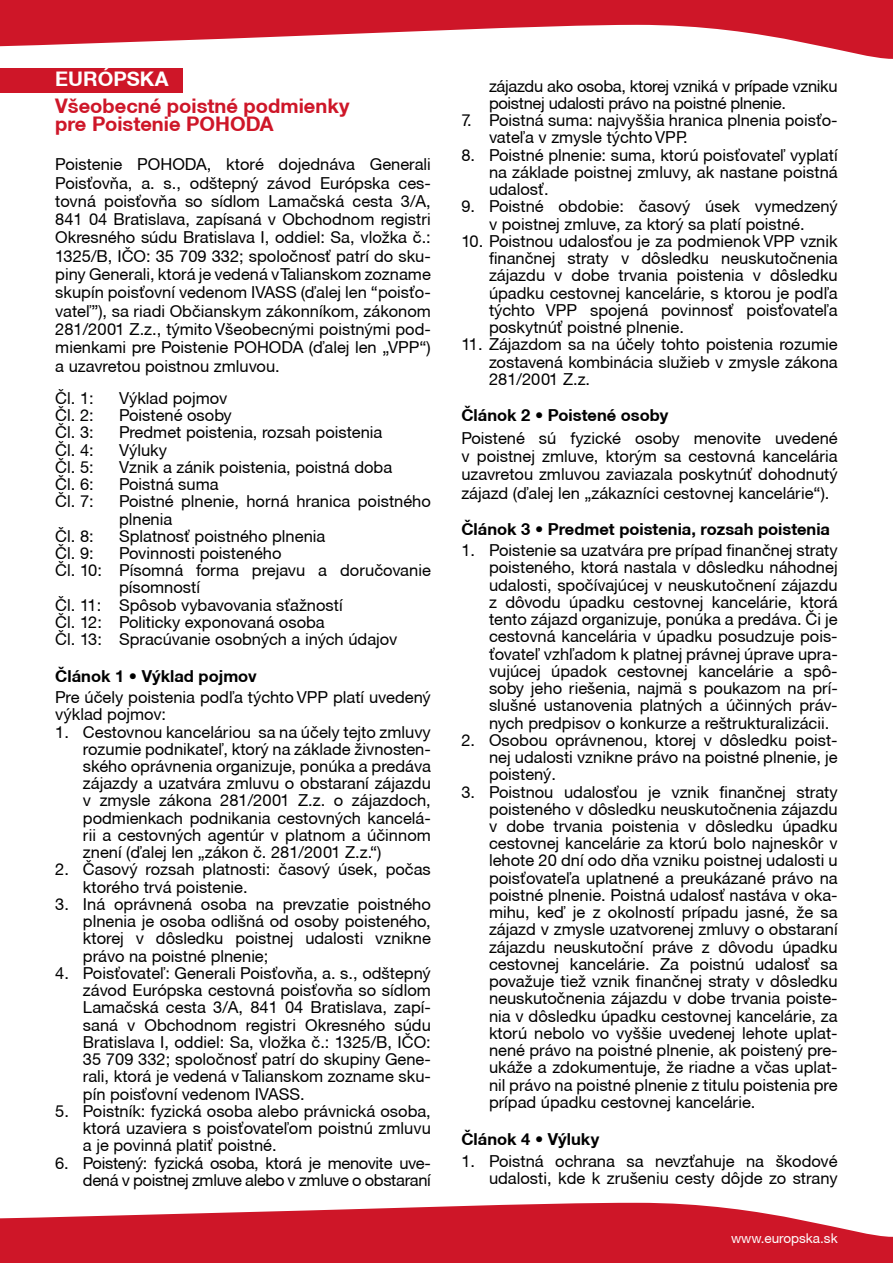
<style>
.page{position:relative;width:893px;height:1263px;background:#fff}
.page>*{position:absolute;margin:0;border:0;box-sizing:border-box;transform-origin:0 0}
.t1{font:700 20.1px/18.3px "Helvetica Neue CE";color:#ce1628}
.t2{font:700 20.1px "Helvetica Neue CE";color:#fff}
.t3{font:16.5px/17.2px "Helvetica Neue CE";color:#000;text-align:justify}
.t4{font:16.5px/17.2px "Helvetica Neue CE";letter-spacing:-.02em;color:#000;text-align:right}
.t5{font:700 16.5px "Helvetica Neue CE";color:#000}
.t6{font:13.5px "Helvetica Neue CE";color:#fff}
</style>
<div class="page">
<svg style="left:0;top:0;width:893px;height:59px;fill:#ce1628"></svg>
<svg style="left:0;top:1202px;width:893px;height:61px;fill:#ce1628"></svg>
<div style="left:0;top:68px;width:183px;height:24px;background:#ce1628"></div>
<p class="t2" style="left:55px;top:67px;width:115px">EURÓPSKA</p>
<p class="t1" style="left:55px;top:97px;width:296px">Všeobecné poistné podmienky pre Poistenie POHODA</p>
<p class="t3" style="left:55px;top:155px;width:377px;line-height:18.3px">Poistenie POHODA, ktoré dojednáva Generali Poisťovňa, a. s., odštepný závod Európska ces&shy;tovná poisťovňa so sídlom Lamačská cesta 3/A, 841 04 Bratislava, zapísaná v Obchodnom registri Okresného súdu Bratislava I, oddiel: Sa, vložka č.:<br>1325/B, IČO: 35 709 332; spoločnosť patrí do sku&shy;piny Generali, ktorá je vedená v Talianskom zozname skupín poisťovní vedenom IVASS (ďalej len “poisťo&shy;vateľ”), sa riadi Občianskym zákonníkom, zákonom 281/2001 Z.z., týmito Všeobecnými poistnými pod&shy;mienkami pre Poistenie POHODA (ďalej len „VPP“) a uzavretou poistnou zmluvou.</p>
<p class="t3" style="left:55px;top:389px;width:40px">Čl. 1:</p>
<p class="t3" style="left:119px;top:389px;width:110px">Výklad pojmov</p>
<p class="t3" style="left:55px;top:407px;width:40px">Čl. 2:</p>
<p class="t3" style="left:119px;top:407px;width:114px">Poistené osoby</p>
<p class="t3" style="left:55px;top:424px;width:40px">Čl. 3:</p>
<p class="t3" style="left:119px;top:424px;width:265px">Predmet poistenia, rozsah poistenia</p>
<p class="t3" style="left:55px;top:441px;width:40px">Čl. 4:</p>
<p class="t3" style="left:119px;top:441px;width:49px">Výluky</p>
<p class="t3" style="left:55px;top:458px;width:40px">Čl. 5:</p>
<p class="t3" style="left:119px;top:458px;width:275px">Vznik a zánik poistenia, poistná doba</p>
<p class="t3" style="left:55px;top:476px;width:40px">Čl. 6:</p>
<p class="t3" style="left:119px;top:476px;width:101px">Poistná suma</p>
<p class="t3" style="left:55px;top:493px;width:40px">Čl. 7:</p>
<p class="t3" style="left:119px;top:493px;width:313px">Poistné plnenie, horná hranica poistného plnenia</p>
<p class="t3" style="left:55px;top:527px;width:40px">Čl. 8:</p>
<p class="t3" style="left:119px;top:527px;width:208px">Splatnosť poistného plnenia</p>
<p class="t3" style="left:55px;top:545px;width:40px">Čl. 9:</p>
<p class="t3" style="left:119px;top:545px;width:164px">Povinnosti poisteného</p>
<p class="t3" style="left:55px;top:562px;width:377px">Čl. 10: Písomná forma prejavu a doručovanie</p>
<p class="t3" style="left:119px;top:579px;width:82px">písomností</p>
<p class="t3" style="left:55px;top:596px;width:289px">Čl. 11: Spôsob vybavovania sťažností</p>
<p class="t3" style="left:55px;top:614px;width:271px">Čl. 12: Politicky exponovaná osoba</p>
<p class="t3" style="left:55px;top:631px;width:343px">Čl. 13: Spracúvanie osobných a iných údajov</p>
<p class="t5" style="left:55px;top:665px;width:203px">Článok 1 • Výklad pojmov</p>
<p class="t3" style="left:55px;top:689px;width:377px">Pre účely poistenia podľa týchto VPP platí uvedený výklad pojmov:</p>
<p class="t3" style="left:83px;top:723px;width:349px;text-indent:-28px">1. Cestovnou kanceláriou sa na účely tejto zmluvy rozumie podnikateľ, ktorý na základe živnosten&shy;ského oprávnenia organizuje, ponúka a predáva zájazdy a uzatvára zmluvu o obstaraní zájazdu v zmysle zákona 281/2001 Z.z. o zájazdoch, podmienkach podnikania cestovných kancelá&shy;rii a cestovných agentúr v platnom a účinnom znení (ďalej len „zákon č. 281/2001 Z.z.“)</p>
<p class="t3" style="left:83px;top:861px;width:349px;text-indent:-28px">2. Časový rozsah platnosti: časový úsek, počas ktorého trvá poistenie.</p>
<p class="t3" style="left:83px;top:896px;width:349px;text-indent:-28px">3. Iná oprávnená osoba na prevzatie poistného plnenia je osoba odlišná od osoby poisteného, ktorej v dôsledku poistnej udalosti vznikne právo na poistné plnenie;</p>
<p class="t3" style="left:83px;top:964px;width:349px;text-indent:-28px">4. Poisťovateľ: Generali Poisťovňa, a. s., odštepný závod Európska cestovná poisťovňa so sídlom Lamačská cesta 3/A, 841 04 Bratislava, zapí&shy;saná v Obchodnom registri Okresného súdu Bratislava I, oddiel: Sa, vložka č.: 1325/B, IČO:<br>35 709 332; spoločnosť patrí do skupiny Gene&shy;rali, ktorá je vedená v Talianskom zozname sku&shy;pín poisťovní vedenom IVASS.</p>
<p class="t3" style="left:83px;top:1102px;width:349px;text-indent:-28px">5. Poistník: fyzická osoba alebo právnická osoba, ktorá uzaviera s poisťovateľom poistnú zmluvu a je povinná platiť poistné.</p>
<p class="t4" style="left:55px;top:1154px;width:377px">6. Poistený: fyzická osoba, ktorá je menovite uve&shy;dená v poistnej zmluve alebo v zmluve o obstaraní</p>
<p class="t4" style="left:489px;top:77px;width:350px;text-align:left">zájazdu ako osoba, ktorej vzniká v prípade vzniku poistnej udalosti právo na poistné plnenie.</p>
<p class="t3" style="left:489px;top:112px;width:350px;text-indent:-28px">7. Poistná suma: najvyššia hranica plnenia poisťo&shy;vateľa v zmysle týchto VPP.</p>
<p class="t3" style="left:489px;top:146px;width:350px;text-indent:-28px">8. Poistné plnenie: suma, ktorú poisťovateľ vyplatí na základe poistnej zmluvy, ak nastane poistná udalosť.</p>
<p class="t3" style="left:461px;top:198px;width:378px;text-align:center">9. Poistné obdobie: časový úsek vymedzený v poistnej zmluve, za ktorý sa platí poistné.</p>
<p class="t3" style="left:489px;top:232px;width:350px;text-indent:-28px">10. Poistnou udalosťou je za podmienok VPP vznik finančnej straty v dôsledku neuskutočnenia zájazdu v dobe trvania poistenia v dôsledku úpadku cestovnej kancelárie, s ktorou je podľa týchto VPP spojená povinnosť poisťovateľa poskytnúť poistné plnenie.</p>
<p class="t3" style="left:489px;top:336px;width:350px;text-indent:-28px">11. Zájazdom sa na účely tohto poistenia rozumie zostavená kombinácia služieb v zmysle zákona 281/2001 Z.z.</p>
<p class="t5" style="left:461px;top:405px;width:209px">Článok 2 • Poistené osoby</p>
<p class="t3" style="left:461px;top:429px;width:378px;line-height:18.3px">Poistené sú fyzické osoby menovite uvedené v poistnej zmluve, ktorým sa cestovná kancelária uzavretou zmluvou zaviazala poskytnúť dohodnutý zájazd (ďalej len „zákazníci cestovnej kancelárie“).</p>
<p class="t5" style="left:461px;top:518px;width:370px">Článok 3 • Predmet poistenia, rozsah poistenia</p>
<p class="t3" style="left:489px;top:542px;width:350px;text-indent:-28px">1. Poistenie sa uzatvára pre prípad finančnej straty poisteného, ktorá nastala v dôsledku náhodnej udalosti, spočívajúcej v neuskutočnení zájazdu z dôvodu úpadku cestovnej kancelárie, ktorá tento zájazd organizuje, ponúka a predáva. Či je cestovná kancelária v úpadku posudzuje pois&shy;ťovateľ vzhľadom k platnej právnej úprave upra&shy;vujúcej úpadok cestovnej kancelárie a spô&shy;soby jeho riešenia, najmä s poukazom na prí&shy;slušné ustanovenia platných a účinných práv&shy;nych predpisov o konkurze a reštrukturalizácii.</p>
<p class="t3" style="left:489px;top:731px;width:350px;text-indent:-28px">2. Osobou oprávnenou, ktorej v dôsledku poist&shy;nej udalosti vznikne právo na poistné plnenie, je poistený.</p>
<p class="t3" style="left:489px;top:783px;width:350px;text-indent:-28px">3. Poistnou udalosťou je vznik finančnej straty poisteného v dôsledku neuskutočnenia zájazdu v dobe trvania poistenia v dôsledku úpadku cestovnej kancelárie za ktorú bolo najneskôr v lehote 20 dní odo dňa vzniku poistnej udalosti u poisťovateľa uplatnené a preukázané právo na poistné plnenie. Poistná udalosť nastáva v oka&shy;mihu, keď je z okolností prípadu jasné, že sa zájazd v zmysle uzatvorenej zmluvy o obstaraní zájazdu neuskutoční práve z dôvodu úpadku cestovnej kancelárie. Za poistnú udalosť sa považuje tiež vznik finančnej straty v dôsledku neuskutočnenia zájazdu v dobe trvania poiste&shy;nia v dôsledku úpadku cestovnej kancelárie, za ktorú nebolo vo vyššie uvedenej lehote uplat&shy;nené právo na poistné plnenie, ak poistený pre&shy;ukáže a zdokumentuje, že riadne a včas uplat&shy;nil právo na poistné plnenie z titulu poistenia pre prípad úpadku cestovnej kancelárie.</p>
<p class="t5" style="left:461px;top:1129px;width:139px">Článok 4 • Výluky</p>
<p class="t3" style="left:461px;top:1152px;width:378px;text-align:right">1. Poistná ochrana sa nevzťahuje na škodové udalosti, kde k zrušeniu cesty dôjde zo strany</p>
<p class="t6" style="left:731px;top:1230px;width:108px">www.europska.sk</p>
</div>
